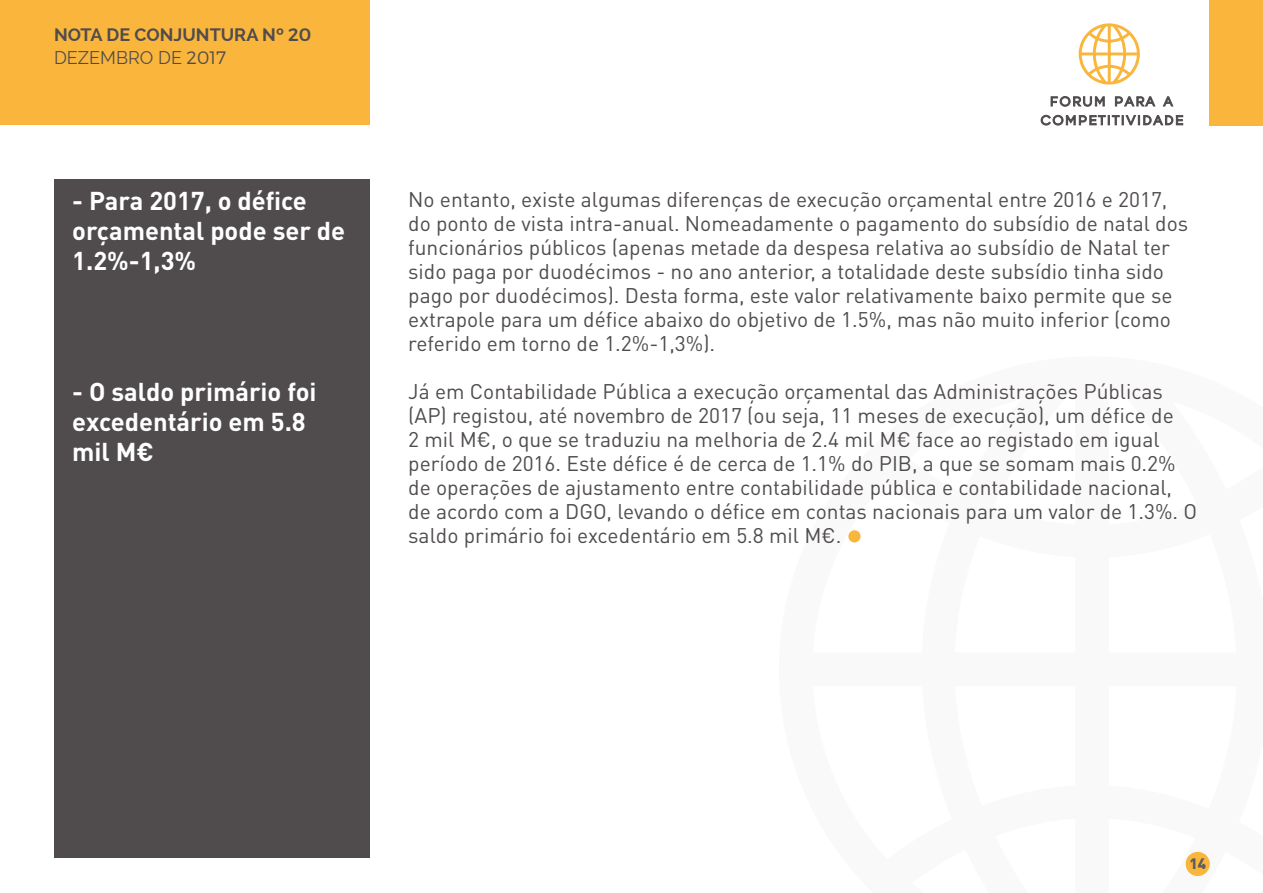
<style>
.page{position:relative;width:1263px;height:893px;background:#fff}
.page>*{position:absolute;margin:0;border:0;box-sizing:border-box;transform-origin:0 0}
.t1{font:700 25.5px/30px "DIN Pro";color:#fff}
.t2{font:21px/24px "DIN Pro";color:#504c4e}
.t3{font:700 18px/23.4px "Raleway";color:#504c4e}
.t4{font:900 15px "DIN Pro";color:#5e5d5d}
.s1{font-family:"Montserrat";font-weight:500}
.s2{font-weight:400}
.s3{font-family:"Montserrat";font-weight:300}
</style>
<div class="page">
<div style="left:54px;top:179px;width:316px;height:678px;background:#504c4e"></div>
<div style="left:0;top:0;width:370px;height:125px;background:#fab63c"></div>
<div style="left:1210px;top:0;width:53px;height:125px;background:#fab63c"></div>
<svg style="left:1079px;top:23px;width:61px;height:62px"></svg>
<svg style="left:1050px;top:96px;width:55px;height:11px"></svg>
<svg style="left:1115px;top:96px;width:41px;height:11px"></svg>
<svg style="left:1162px;top:96px;width:12px;height:11px"></svg>
<svg style="left:1040px;top:114px;width:143px;height:12px"></svg>
<div style="left:1185px;top:852px;width:25px;height:24px;background:#fab63c;border-radius:50%"></div>
<div style="left:848px;top:530px;width:12px;height:12px;background:#fab63c;border-radius:50%"></div>
<p class="t3" style="left:54px;top:23px;width:259px">NOTA DE CONJUNTURA Nº <span class="s1">20<br></span><span class="s2">DEZEMBRO DE</span> <span class="s3">2017</span></p>
<p class="t1" style="left:72px;top:185px;width:274px">- Para 2017, o défice orçamental pode ser de<br>1.2%-1,3%</p>
<p class="t1" style="left:72px;top:376px;width:246px">- O saldo primário foi excedentário em 5.8 mil M€</p>
<p class="t2" style="left:408px;top:186px;width:781px">No entanto, existe algumas diferenças de execução orçamental entre 2016 e 2017, do ponto de vista intra-anual. Nomeadamente o pagamento do subsídio de natal dos funcionários públicos (apenas metade da despesa relativa ao subsídio de Natal ter sido paga por duodécimos - no ano anterior, a totalidade deste subsídio tinha sido pago por duodécimos). Desta forma, este valor relativamente baixo permite que se extrapole para um défice abaixo do objetivo de 1.5%, mas não muito inferior (como referido em torno de 1.2%-1,3%).</p>
<p class="t2" style="left:408px;top:378px;width:790px">Já em Contabilidade Pública a execução orçamental das Administrações Públicas (AP) registou, até novembro de 2017 (ou seja, 11 meses de execução), um défice de<br>2 mil M€, o que se traduziu na melhoria de 2.4 mil M€ face ao registado em igual período de 2016. Este défice é de cerca de 1.1% do PIB, a que se somam mais 0.2% de operações de ajustamento entre contabilidade pública e contabilidade nacional, de acordo com a DGO, levando o défice em contas nacionais para um valor de 1.3%. O saldo primário foi excedentário em 5.8 mil M€.</p>
<p class="t4" style="left:1189px;top:853px;width:18px">14</p>
</div>
